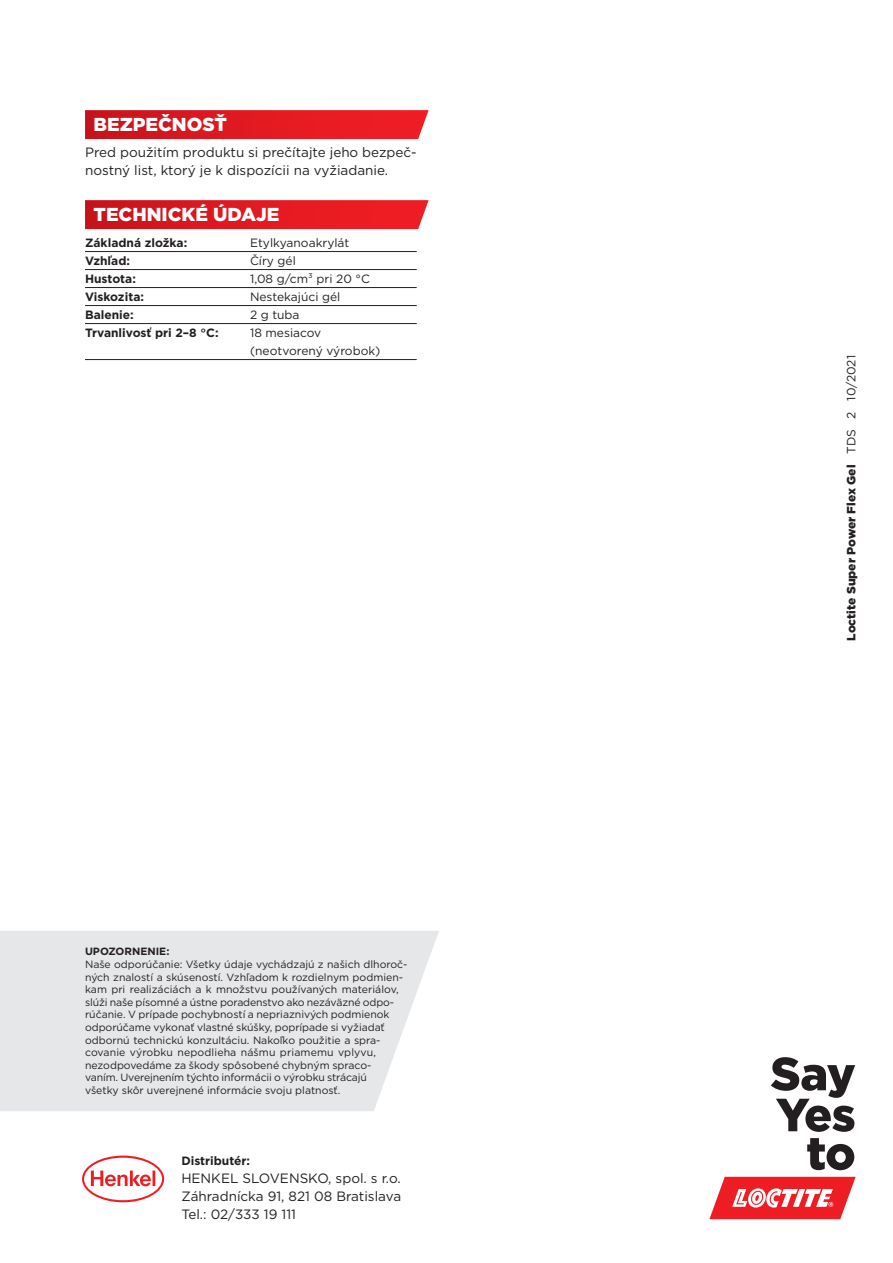
<style>
.page{position:relative;width:893px;height:1263px;background:#fff}
.page>*{position:absolute;margin:0;border:0;box-sizing:border-box;transform-origin:0 0}
.t1{font:900 18.75px "Gotham";color:#fff}
.t2{font:13.5px/18px "Gotham";color:#231f20}
.t3{font:12px/18px "Gotham";color:#231f20}
.t4{font:700 12px "Gotham";color:#231f20}
.t5{font:900 12px "Gotham";color:#231f20}
.t6{font:10.5px/12.6px "Gotham";color:#231f20}
.t7{font:700 10.5px "Gotham";color:#231f20}
.s1{font-weight:400}
</style>
<div class="page">
<hr style="left:85px;top:251px;width:332px;height:1px;background:#231f20">
<hr style="left:85px;top:269px;width:332px;height:1px;background:#231f20">
<hr style="left:85px;top:287px;width:332px;height:1px;background:#231f20">
<hr style="left:85px;top:305px;width:332px;height:1px;background:#231f20">
<hr style="left:85px;top:323px;width:332px;height:1px;background:#231f20">
<hr style="left:85px;top:359px;width:332px;height:1px;background:#231f20">
<svg style="left:85px;top:110px;width:344px;height:29px;background:#df1d24"></svg>
<svg style="left:85px;top:200px;width:344px;height:29px;background:#df1d24"></svg>
<svg style="left:709px;top:1177px;width:147px;height:42px"></svg>
<svg style="left:771px;top:1057px;width:84px;height:113px"></svg>
<svg style="left:82px;top:1155px;width:82px;height:47px"></svg>
<svg style="left:0;top:931px;width:439px;height:180px;background:#e7e8ea"></svg>
<h1 class="t1" style="left:94px;top:112px;width:135px">BEZPEČNOSŤ</h1>
<p class="t2" style="left:85px;top:143px;width:333px">Pred použitím produktu si prečítajte jeho bezpeč&shy;nostný list, ktorý je k dispozícii na vyžiadanie.</p>
<h1 class="t1" style="left:94px;top:202px;width:187px">TECHNICKÉ ÚDAJE</h1>
<p class="t4" style="left:85px;top:235px;width:104px">Základná zložka:</p>
<p class="t3" style="left:250px;top:234px;width:101px">Etylkyanoakrylát</p>
<p class="t4" style="left:85px;top:253px;width:46px">Vzhľad:</p>
<p class="t3" style="left:250px;top:252px;width:47px">Číry gél</p>
<p class="t4" style="left:85px;top:271px;width:52px">Hustota:</p>
<p class="t3" style="left:250px;top:270px;width:121px">1,08 g/cm³ pri 20 °C</p>
<p class="t4" style="left:85px;top:289px;width:60px">Viskozita:</p>
<p class="t3" style="left:250px;top:288px;width:92px">Nestekajúci gél</p>
<p class="t4" style="left:85px;top:307px;width:50px">Balenie:</p>
<p class="t3" style="left:250px;top:306px;width:51px">2 g tuba</p>
<p class="t4" style="left:85px;top:325px;width:135px">Trvanlivosť pri 2–8 °C:</p>
<p class="t3" style="left:250px;top:324px;width:132px">18 mesiacov (neotvorený výrobok)</p>
<p class="t7" style="left:85px;top:945px;width:86px">UPOZORNENIE:</p>
<p class="t6" style="left:85px;top:958px;width:324px">Naše odporúčanie: Všetky údaje vychádzajú z našich dlhoroč&shy;ných znalostí a skúseností. Vzhľadom k rozdielnym podmien&shy;kam pri realizáciách a k množstvu používaných materiálov, slúži naše písomné a ústne poradenstvo ako nezáväzné odpo&shy;rúčanie. V prípade pochybností a nepriaznivých podmienok odporúčame vykonať vlastné skúšky, poprípade si vyžiadať odbornú technickú konzultáciu. Nakoľko použitie a spra&shy;covanie výrobku nepodlieha nášmu priamemu vplyvu, nezodpovedáme za škody spôsobené chybným spraco-<br>vaním. Uverejnením týchto informácii o výrobku strácajú<br>všetky skôr uverejnené informácie svoju platnosť.</p>
<p class="t4" style="left:181px;top:1153px;width:70px">Distributér:</p>
<p class="t2" style="left:181px;top:1169px;width:221px;text-align:justify">HENKEL SLOVENSKO, spol. s r.o.<br>Záhradnícka 91, 821 08 Bratislava Tel.: 02/333 19 111</p>
<p class="t5" style="left:843px;top:641px;width:287px;rotate:-90deg">Loctite Super Power Flex Gel <span class="s1">TDS 2</span> <span class="s1">10/2021</span></p>
</div>
